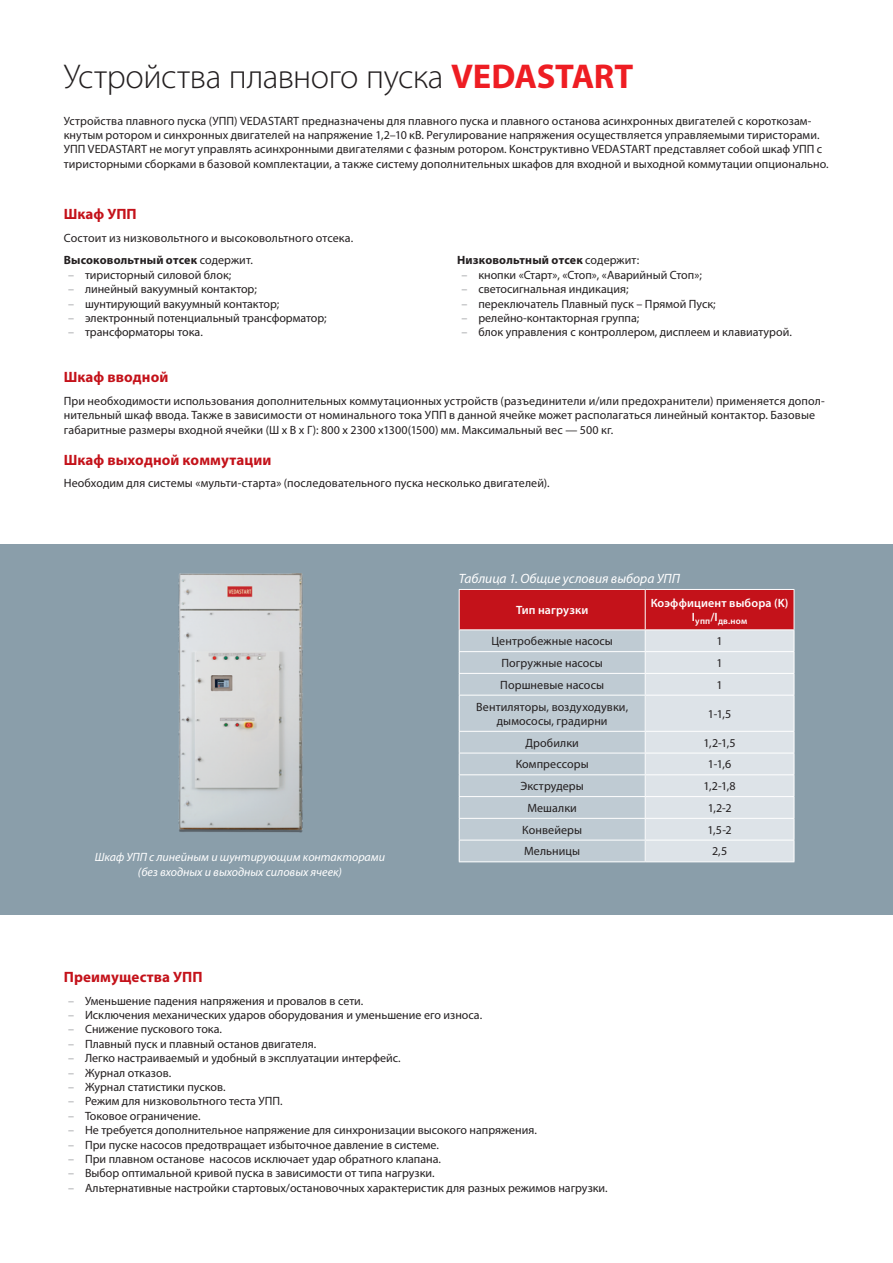
<style>
.page{position:relative;width:893px;height:1263px;background:#fff}
.page>*{position:absolute;margin:0;border:0;box-sizing:border-box;transform-origin:0 0}
.t1{font:300 34.5px "Myriad Pro";letter-spacing:-.015em;color:#231f20}
.t2{font:700 15px "Myriad Pro";letter-spacing:.005em;color:#c4121a}
.t3{font:italic 13.5px "Myriad Pro";color:#fff}
.t4{font:12px/14.4px "Myriad Pro";color:#231f20}
.t5{font:italic 12px/14.4px "Myriad Pro";color:#fff;text-align:center}
.t6{font:600 12px "Myriad Pro";letter-spacing:.01em;color:#fff}
.t7{font:700 12px "Myriad Pro";letter-spacing:.015em;color:#231f20}
.t8{font:600 9px "Myriad Pro";letter-spacing:.02em;color:#fff}
.s1{font-weight:700;color:#ee1d23}
.s2{font-weight:700}
.s3{font-stretch:condensed;color:#939598}
.s4{font-weight:400}
</style>
<div class="page">
<div style="left:0;top:544px;width:892px;height:370px;background:#8a9eaa"></div>
<img style="left:178px;top:573px;width:125px;height:260px">
<svg style="left:459px;top:589px;width:336px;height:273px;background:#cdbbc2"></svg>
<hr style="left:459px;top:861px;width:186px;height:1px;background:#fff">
<hr style="left:645px;top:861px;width:149px;height:1px;background:#fff">
<hr style="left:645px;top:589px;width:149px;height:1px;background:#fff">
<hr style="left:645px;top:590px;width:1px;height:39px;background:#fff">
<hr style="left:794px;top:590px;width:1px;height:39px;background:#fff">
<hr style="left:645px;top:629px;width:149px;height:1px;background:#fff">
<h1 class="t1" style="left:64px;top:55px;width:571px">Устройства плавного пуска <span class="s1">VEDASTART</span></h1>
<p class="t4" style="left:64px;top:114px;width:766px">Устройства плавного пуска (УПП) VEDASTART предназначены для плавного пуска и плавного останова асинхронных двигателей с короткозам&shy;кнутым ротором и синхронных двигателей на напряжение 1,2–10 кВ. Регулирование напряжения осуществляется управляемыми тиристорами.<br>УПП VEDASTART не могут управлять асинхронными двигателями с фазным ротором. Конструктивно VEDASTART представляет собой шкаф УПП с тиристорными сборками в базовой комплектации, а также систему дополнительных шкафов для входной и выходной коммутации опционально.</p>
<p class="t2" style="left:64px;top:204px;width:74px">Шкаф УПП</p>
<p class="t4" style="left:64px;top:226px;width:291px;line-height:23px">Состоит из низковольтного и высоковольтного отсека.<br><span class="s2">Высоковольтный отсек</span> содержит.</p>
<p class="t4" style="left:68px;top:268px;width:165px"><span class="s3">–</span> тиристорный силовой блок;</p>
<p class="t4" style="left:68px;top:282px;width:190px"><span class="s3">–</span> линейный вакуумный контактор;</p>
<p class="t4" style="left:68px;top:297px;width:213px"><span class="s3">–</span> шунтирующий вакуумный контактор;</p>
<p class="t4" style="left:68px;top:311px;width:260px"><span class="s3">–</span> электронный потенциальный трансформатор;</p>
<p class="t4" style="left:68px;top:325px;width:136px"><span class="s3">–</span> трансформаторы тока.</p>
<p class="t7" style="left:457px;top:253px;width:184px">Низковольтный отсек <span class="s4">содержит:</span></p>
<p class="t4" style="left:461px;top:268px;width:242px"><span class="s3">–</span> кнопки «Старт», «Стоп», «Аварийный Стоп»;</p>
<p class="t4" style="left:461px;top:282px;width:169px"><span class="s3">–</span> светосигнальная индикация;</p>
<p class="t4" style="left:461px;top:297px;width:256px"><span class="s3">–</span> переключатель Плавный пуск – Прямой Пуск;</p>
<p class="t4" style="left:461px;top:311px;width:179px"><span class="s3">–</span> релейно-контакторная группа;</p>
<p class="t4" style="left:461px;top:325px;width:332px"><span class="s3">–</span> блок управления с контроллером, дисплеем и клавиатурой.</p>
<p class="t2" style="left:64px;top:367px;width:106px">Шкаф вводной</p>
<p class="t4" style="left:64px;top:394px;width:763px">При необходимости использования дополнительных коммутационных устройств (разъединители и/или предохранители) применяется допол&shy;нительный шкаф ввода. Также в зависимости от номинального тока УПП в данной ячейке может располагаться линейный контактор. Базовые габаритные размеры входной ячейки (Ш х В х Г): 800 х 2300 х1300(1500) мм. Максимальный вес — 500 кг.</p>
<p class="t2" style="left:64px;top:450px;width:209px">Шкаф выходной коммутации</p>
<p class="t4" style="left:64px;top:476px;width:487px">Необходим для системы «мульти-старта» (последовательного пуска несколько двигателей).</p>
<p class="t5" style="left:95px;top:850px;width:292px">Шкаф УПП с линейным и шунтирующим контакторами (без входных и выходных силовых ячеек)</p>
<p class="t3" style="left:459px;top:570px;width:223px">Таблица 1. Общие условия выбора УПП</p>
<p class="t6" style="left:516px;top:603px;width:74px">Тип нагрузки</p>
<p class="t6" style="left:651px;top:596px;width:139px">Коэффициент выбора (K)</p>
<p class="t8" style="left:692px;top:616px;width:57px"><sup>I</sup>упп<sup>/I</sup>дв.ном</p>
<p class="t4" style="left:491px;top:634px;width:123px">Центробежные насосы</p>
<p class="t4" style="left:716px;top:634px;width:8px">1</p>
<p class="t4" style="left:501px;top:656px;width:103px">Погружные насосы</p>
<p class="t4" style="left:716px;top:656px;width:8px">1</p>
<p class="t4" style="left:500px;top:678px;width:105px">Поршневые насосы</p>
<p class="t4" style="left:716px;top:678px;width:8px">1</p>
<p class="t4" style="left:476px;top:699px;width:153px;text-align:center">Вентиляторы, воздуходувки, дымососы, градирни</p>
<p class="t4" style="left:708px;top:707px;width:25px">1-1,5</p>
<p class="t4" style="left:525px;top:736px;width:55px">Дробилки</p>
<p class="t4" style="left:703px;top:736px;width:34px">1,2-1,5</p>
<p class="t4" style="left:516px;top:757px;width:74px">Компрессоры</p>
<p class="t4" style="left:708px;top:757px;width:25px">1-1,6</p>
<p class="t4" style="left:520px;top:779px;width:65px">Экструдеры</p>
<p class="t4" style="left:703px;top:779px;width:34px">1,2-1,8</p>
<p class="t4" style="left:527px;top:801px;width:51px">Мешалки</p>
<p class="t4" style="left:708px;top:801px;width:25px">1,2-2</p>
<p class="t4" style="left:522px;top:823px;width:61px">Конвейеры</p>
<p class="t4" style="left:707px;top:823px;width:26px">1,5-2</p>
<p class="t4" style="left:524px;top:844px;width:58px">Мельницы</p>
<p class="t4" style="left:712px;top:844px;width:17px">2,5</p>
<p class="t2" style="left:64px;top:967px;width:140px">Преимущества УПП</p>
<p class="t4" style="left:68px;top:994px;width:297px"><span class="s3">–</span> Уменьшение падения напряжения и провалов в сети.</p>
<p class="t4" style="left:68px;top:1008px;width:416px"><span class="s3">–</span> Исключения механических ударов оборудования и уменьшение его износа.</p>
<p class="t4" style="left:68px;top:1022px;width:156px"><span class="s3">–</span> Снижение пускового тока.</p>
<p class="t4" style="left:68px;top:1037px;width:250px"><span class="s3">–</span> Плавный пуск и плавный останов двигателя.</p>
<p class="t4" style="left:68px;top:1051px;width:334px"><span class="s3">–</span> Легко настраиваемый и удобный в эксплуатации интерфейс.</p>
<p class="t4" style="left:68px;top:1066px;width:105px"><span class="s3">–</span> Журнал отказов.</p>
<p class="t4" style="left:68px;top:1080px;width:159px"><span class="s3">–</span> Журнал статистики пусков.</p>
<p class="t4" style="left:68px;top:1094px;width:216px"><span class="s3">–</span> Режим для низковольтного теста УПП.</p>
<p class="t4" style="left:68px;top:1109px;width:134px"><span class="s3">–</span> Токовое ограничение.</p>
<p class="t4" style="left:68px;top:1123px;width:470px"><span class="s3">–</span> Не требуется дополнительное напряжение для синхронизации высокого напряжения.</p>
<p class="t4" style="left:68px;top:1138px;width:372px"><span class="s3">–</span> При пуске насосов предотвращает избыточное давление в системе.</p>
<p class="t4" style="left:68px;top:1152px;width:374px"><span class="s3">–</span> При плавном останове насосов исключает удар обратного клапана.</p>
<p class="t4" style="left:68px;top:1166px;width:368px"><span class="s3">–</span> Выбор оптимальной кривой пуска в зависимости от типа нагрузки.</p>
<p class="t4" style="left:68px;top:1181px;width:541px"><span class="s3">–</span> Альтернативные настройки стартовых/остановочных характеристик для разных режимов нагрузки.</p>
</div>
